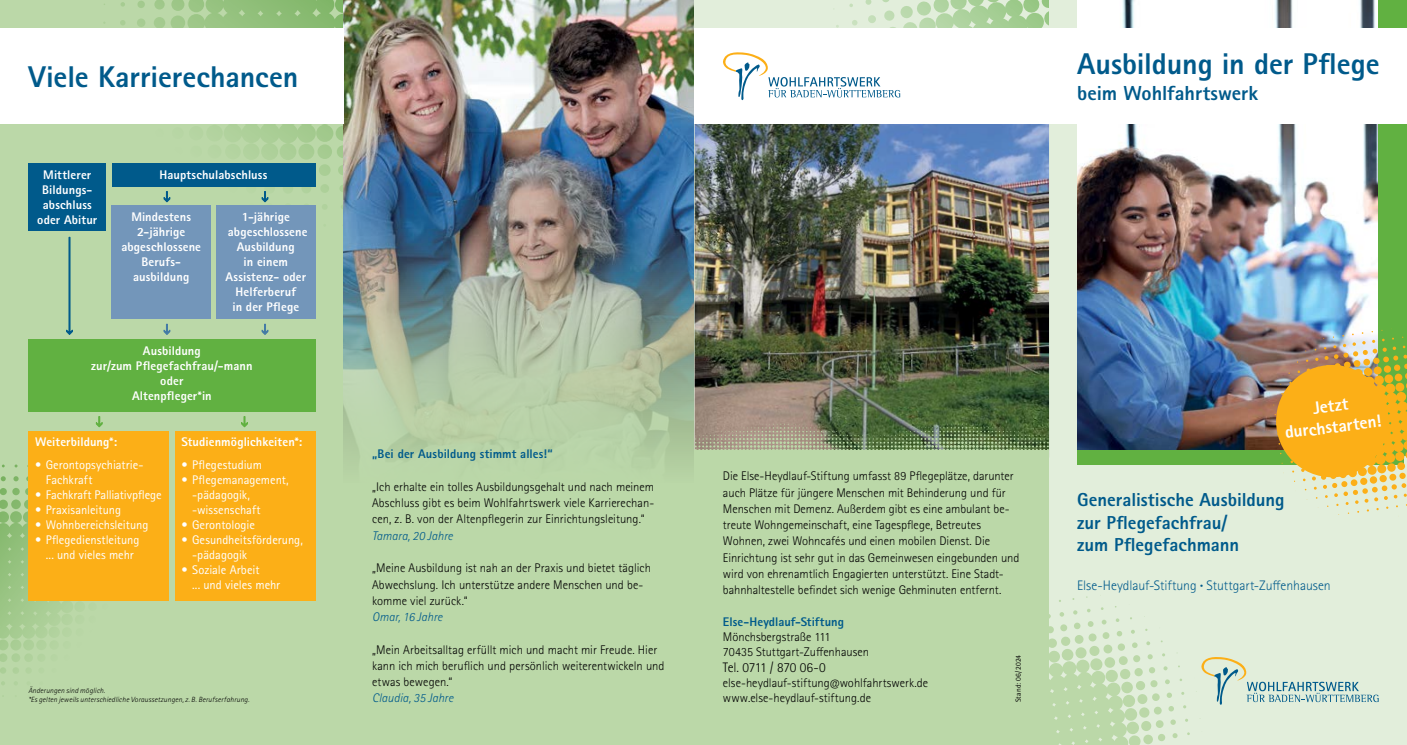
<style>
.page{position:relative;width:1407px;height:745px;background:#fff}
.page>*{position:absolute;margin:0;border:0;box-sizing:border-box;transform-origin:0 0}
.t1{font:800 30px "Rotis Sans Serif Std";letter-spacing:-.005em;color:#005a8b}
.t2{font:800 20.25px "Rotis Sans Serif Std";letter-spacing:-.005em;color:#005a8b}
.t3{font:800 18.75px/22.5px "Rotis Sans Serif Std";color:#005a8b}
.t4{font:800 17.5px/21px "Rotis Sans Serif Std";color:#fff;text-align:center}
.t5{font:300 13.75px "Rotis Sans Serif Std";color:#005a8b}
.t6{font:300 13.75px "Rotis Sans Serif Std";letter-spacing:-.02em;color:#000}
.t7{font:300 12.5px/16.2px "Rotis Sans Serif Std";color:#000}
.t8{font:800 12.5px/15px "Rotis Sans Serif Std";letter-spacing:.01em;color:#fff;text-align:center}
.t9{font:12.5px/15px "Rotis Sans Serif Std";color:#fff}
.t10{font:800 12.5px "Rotis Sans Serif Std";letter-spacing:.005em;color:#005a8b}
.t11{font:italic 300 12.5px "Rotis Sans Serif Std";color:#005a8b}
.t12{font:italic 300 7.5px/9px "Rotis Sans Serif Std";letter-spacing:.02em;color:#000}
.t13{font:7.5px "Rotis Sans Serif Std";letter-spacing:.025em;color:#000}
</style>
<div class="page">
<div style="left:0;top:0;width:701px;height:744px;background:#bbd8a8"></div>
<svg style="left:103px;top:0;width:241px;height:244px"></svg>
<img style="left:344px;top:0;width:350px;height:464px">
<svg style="left:813px;top:0;width:236px;height:28px;background:#c6dfba"></svg>
<div style="left:1049px;top:0;width:357px;height:744px;background:#e2eedb"></div>
<img style="left:694px;top:124px;width:355px;height:299px">
<div style="left:694px;top:450px;width:355px;height:294px;background:#bbd8a8"></div>
<svg style="left:694px;top:423px;width:355px;height:27px;background:#788562"></svg>
<div style="left:0;top:28px;width:344px;height:96px;background:#fff"></div>
<svg style="left:0;top:464px;width:144px;height:221px"></svg>
<svg style="left:1049px;top:596px;width:329px;height:148px"></svg>
<img style="left:1077px;top:0;width:301px;height:28px">
<img style="left:1077px;top:124px;width:301px;height:326px">
<div style="left:1378px;top:0;width:29px;height:455px;background:#61b141"></div>
<div style="left:1077px;top:450px;width:326px;height:14px;background:#61b141"></div>
<img style="left:1273px;top:328px;width:134px;height:188px">
<div style="left:1276px;top:365px;width:112px;height:112px;background:#fcaf17;border-radius:50%"></div>
<div style="left:694px;top:28px;width:713px;height:96px;background:#fff"></div>
<svg style="left:723px;top:52px;width:177px;height:48px"></svg>
<div style="left:28px;top:339px;width:287px;height:72px;background:#61b141"></div>
<div style="left:112px;top:206px;width:99px;height:113px;background:#7396ba"></div>
<div style="left:216px;top:206px;width:99px;height:113px;background:#7396ba"></div>
<div style="left:112px;top:163px;width:203px;height:24px;background:#005a8b"></div>
<svg style="left:163px;top:323px;width:8px;height:12px"></svg>
<svg style="left:261px;top:323px;width:8px;height:12px"></svg>
<svg style="left:261px;top:191px;width:8px;height:12px"></svg>
<svg style="left:163px;top:191px;width:8px;height:12px"></svg>
<div style="left:28px;top:163px;width:78px;height:67px;background:#005a8b"></div>
<svg style="left:241px;top:416px;width:7px;height:11px"></svg>
<svg style="left:96px;top:416px;width:7px;height:11px"></svg>
<svg style="left:66px;top:236px;width:7px;height:99px"></svg>
<div style="left:28px;top:430px;width:141px;height:170px;background:#fcaf17"></div>
<div style="left:175px;top:430px;width:140px;height:170px;background:#fcaf17"></div>
<h1 class="t1" style="left:28px;top:57px;width:271px">Viele Karrierechancen</h1>
<p class="t8" style="left:43px;top:167px;width:50px">Mittlerer</p>
<p class="t8" style="left:160px;top:167px;width:109px">Hauptschulabschluss</p>
<p class="t8" style="left:37px;top:182px;width:62px">Bildungs&shy;abschluss oder Abitur</p>
<p class="t8" style="left:121px;top:209px;width:81px">Mindestens<br>2-jährige abgeschlossene<br>Berufs&shy;ausbildung</p>
<p class="t8" style="left:225px;top:209px;width:84px">1-jährige abgeschlossene<br>Ausbildung<br>in einem<br>Assistenz- oder<br>Helferberuf<br>in der Pflege</p>
<p class="t8" style="left:91px;top:342px;width:163px">Ausbildung<br>zur/zum Pflegefachfrau/-mann oder<br>Altenpfleger*in</p>
<p class="t8" style="left:35px;top:434px;width:84px">Weiterbildung*:</p>
<p class="t9" style="left:46px;top:457px;width:99px;text-indent:-11px">• Gerontopsychiatrie-<br>Fachkraft</p>
<p class="t9" style="left:35px;top:487px;width:128px">• Fachkraft Palliativpflege</p>
<p class="t9" style="left:35px;top:502px;width:88px">• Praxisanleitung</p>
<p class="t9" style="left:35px;top:517px;width:115px">• Wohnbereichsleitung</p>
<p class="t9" style="left:35px;top:532px;width:106px;text-align:center">• Pflegedienstleitung ... und vieles mehr</p>
<p class="t8" style="left:181px;top:434px;width:122px">Studienmöglichkeiten*:</p>
<p class="t9" style="left:181px;top:457px;width:82px">• Pflegestudium</p>
<p class="t9" style="left:192px;top:472px;width:98px;text-indent:-11px">• Pflegemanagement, -pädagogik, -wissenschaft</p>
<p class="t9" style="left:181px;top:517px;width:75px">• Gerontologie</p>
<p class="t9" style="left:192px;top:532px;width:112px;text-indent:-11px">• Gesundheitsförderung, -pädagogik</p>
<p class="t9" style="left:192px;top:562px;width:90px;text-indent:-11px">• Soziale Arbeit<br>... und vieles mehr</p>
<p class="t12" style="left:28px;top:686px;width:223px">Änderungen sind möglich.<br>*Es gelten jeweils unterschiedliche Voraussetzungen, z. B. Berufserfahrung.</p>
<h1 class="t1" style="left:1077px;top:44px;width:304px">Ausbildung in der Pflege</h1>
<h2 class="t2" style="left:1077px;top:80px;width:182px">beim Wohlfahrtswerk</h2>
<p class="t10" style="left:372px;top:446px;width:182px">„Bei der Ausbildung stimmt alles!“</p>
<p class="t7" style="left:372px;top:478px;width:284px;text-align:justify">„Ich erhalte ein tolles Ausbildungsgehalt und nach meinem Abschluss gibt es beim Wohlfahrtswerk viele Karrierechan&shy;cen, z. B. von der Altenpflegerin zur Einrichtungsleitung.“</p>
<p class="t11" style="left:372px;top:528px;width:82px">Tamara, 20 Jahre</p>
<p class="t7" style="left:372px;top:559px;width:280px">„Meine Ausbildung ist nah an der Praxis und bietet täglich<br>Abwechslung. Ich unterstütze andere Menschen und be&shy;komme viel zurück.“</p>
<p class="t11" style="left:372px;top:609px;width:72px">Omar, 16 Jahre</p>
<p class="t7" style="left:372px;top:641px;width:294px">„Mein Arbeitsalltag erfüllt mich und macht mir Freude. Hier kann ich mich beruflich und persönlich weiterentwickeln und etwas bewegen.“</p>
<p class="t11" style="left:372px;top:690px;width:83px">Claudia, 35 Jahre</p>
<p class="t7" style="left:723px;top:468px;width:298px">Die Else-Heydlauf-Stiftung umfasst 89 Pflegeplätze, darunter auch Plätze für jüngere Menschen mit Behinderung und für Menschen mit Demenz. Außerdem gibt es eine ambulant be&shy;treute Wohngemeinschaft, eine Tagespflege, Betreutes Wohnen, zwei Wohncafés und einen mobilen Dienst. Die Einrichtung ist sehr gut in das Gemeinwesen eingebunden und wird von ehrenamtlich Engagierten unterstützt. Eine Stadt&shy;bahnhaltestelle befindet sich wenige Gehminuten entfernt.</p>
<p class="t10" style="left:723px;top:613px;width:123px">Else-Heydlauf-Stiftung</p>
<p class="t7" style="left:723px;top:629px;width:147px;line-height:15px">Mönchsbergstraße 111<br>70435 Stuttgart-Zuffenhausen</p>
<p class="t6" style="left:723px;top:659px;width:104px">Tel. 0711 / 870 06-0</p>
<p class="t7" style="left:723px;top:675px;width:207px;line-height:15px">else-heydlauf-stiftung@wohlfahrtswerk.de www.else-heydlauf-stiftung.de</p>
<p class="t13" style="left:1014px;top:702px;width:49px;rotate:-90deg">Stand: 06/2024</p>
<h3 class="t4" style="left:1281px;top:401px;width:98px;rotate:-7deg">Jetzt durchstarten!</h3>
<h3 class="t3" style="left:1077px;top:488px;width:209px">Generalistische Ausbildung zur Pflegefachfrau/<br>zum Pflegefachmann</h3>
<p class="t5" style="left:1077px;top:577px;width:255px">Else-Heydlauf-Stiftung <sup>•</sup> Stuttgart-Zuffenhausen</p>
</div>
